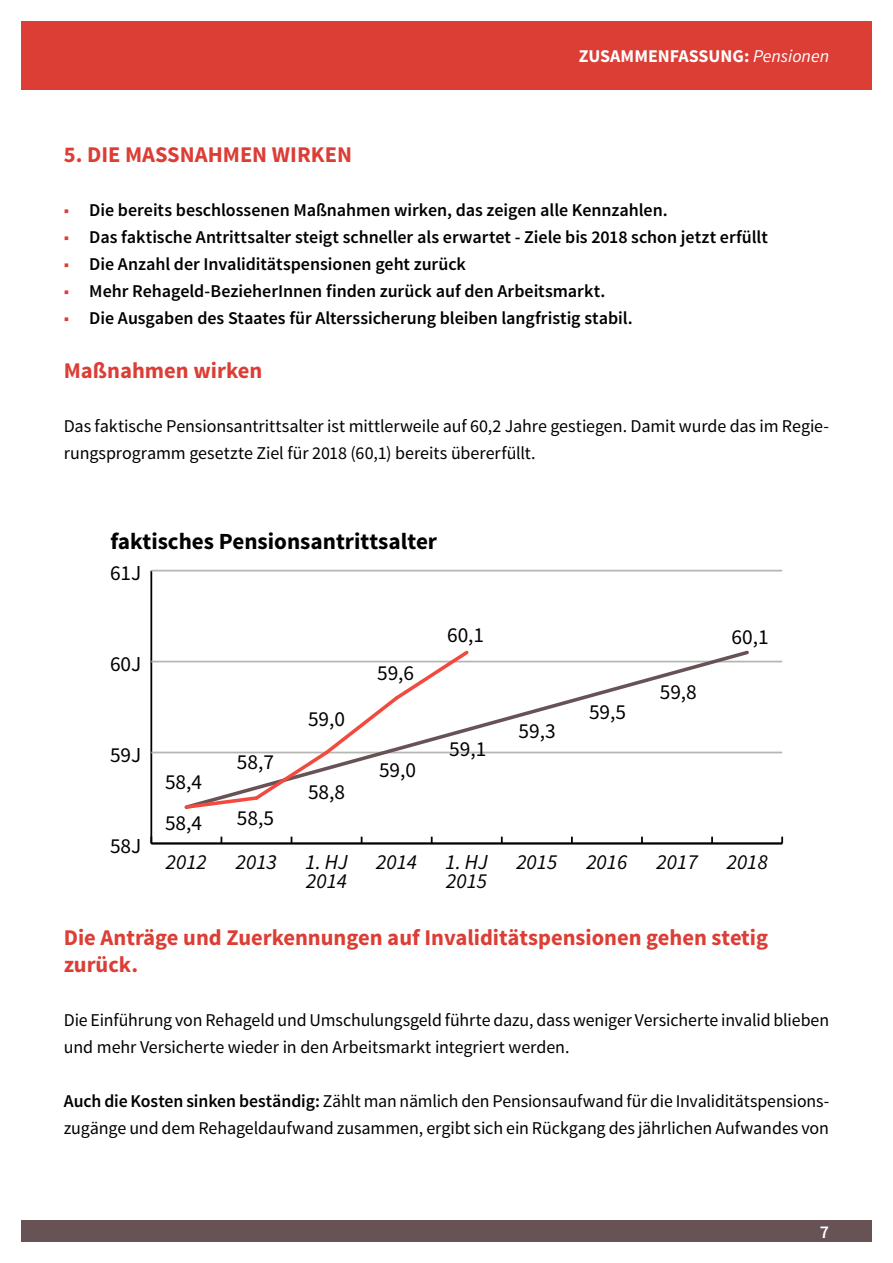
<style>
.page{position:relative;width:893px;height:1263px;background:#fff}
.page>*{position:absolute;margin:0;border:0;box-sizing:border-box;transform-origin:0 0}
.t1{font:700 23.1px "Source Sans Pro";color:#000}
.Ü_2{font:700 22.5px/27px "Source Sans Pro";color:#dc3d35}
.Ü_1{font:700 22.5px "Source Sans Pro";color:#dc3d35}
.t2{font:21.3px "Source Sans Pro";color:#000}
.t3{font:italic 21.3px/19.5px "Source Sans Pro";color:#000}
.Fliesstext{font:18px/27px "Source Sans Pro";letter-spacing:-.005em;color:#000}
.t4{font:600 18px "Source Sans Pro";letter-spacing:-.005em;color:#000}
.t5{font:700 18px "Source Sans Pro";color:#fff}
.t6{font:600 18px "Source Sans Pro";color:#fff}
.s1{font-weight:400;font-style:italic}
.s2{font-weight:400;color:#dc3d35}
.s3{font-weight:600}
</style>
<div class="page">
<div style="left:21px;top:21px;width:851px;height:68px;background:#dc3d35"></div>
<div style="left:21px;top:1220px;width:851px;height:22px;background:#675255"></div>
<hr style="left:150px;top:571px;width:2px;height:272px;background:#000">
<hr style="left:151px;top:842px;width:631px;height:2px;background:#000">
<hr style="left:151px;top:752px;width:631px;height:1px;background:#b8b6b5">
<hr style="left:151px;top:661px;width:631px;height:1px;background:#b8b6b5">
<hr style="left:151px;top:570px;width:631px;height:1px;background:#b8b6b5">
<svg style="left:472px;top:650px;width:279px;height:104px"></svg>
<svg style="left:182px;top:650px;width:290px;height:159px"></svg>
<h1 class="Ü_1" style="left:64px;top:140px;width:290px">5. DIE MASSNAHMEN WIRKEN</h1>
<p class="t5" style="left:579px;top:44px;width:252px">ZUSAMMENFASSUNG: <span class="s1">Pensionen</span></p>
<p class="t4" style="left:64px;top:199px;width:605px"><span class="s2">■</span> Die bereits beschlossenen Maßnahmen wirken, das zeigen alle Kennzahlen.</p>
<p class="t4" style="left:64px;top:226px;width:706px"><span class="s2">■</span> Das faktische Antrittsalter steigt schneller als erwartet - Ziele bis 2018 schon jetzt erfüllt</p>
<p class="t4" style="left:64px;top:253px;width:404px"><span class="s2">■</span> Die Anzahl der Invaliditätspensionen geht zurück</p>
<p class="t4" style="left:64px;top:280px;width:543px"><span class="s2">■</span> Mehr Rehageld-BezieherInnen finden zurück auf den Arbeitsmarkt.</p>
<p class="t4" style="left:64px;top:307px;width:570px"><span class="s2">■</span> Die Ausgaben des Staates für Alterssicherung bleiben langfristig stabil.</p>
<h1 class="Ü_2" style="left:64px;top:358px;width:200px">Maßnahmen wirken</h1>
<p class="Fliesstext" style="left:64px;top:413px;width:767px">Das faktische Pensionsantrittsalter ist mittlerweile auf 60,2 Jahre gestiegen. Damit wurde das im Regie&shy;rungsprogramm gesetzte Ziel für 2018 (60,1) bereits übererfüllt.</p>
<p class="t1" style="left:111px;top:526px;width:328px">faktisches Pensionsantrittsalter</p>
<p class="t2" style="left:110px;top:560px;width:33px">61J</p>
<p class="t2" style="left:110px;top:651px;width:33px">60J</p>
<p class="t2" style="left:110px;top:742px;width:33px">59J</p>
<p class="t2" style="left:110px;top:833px;width:33px">58J</p>
<p class="t2" style="left:165px;top:769px;width:39px">58,4</p>
<p class="t2" style="left:165px;top:809px;width:39px">58,4</p>
<p class="t2" style="left:237px;top:748px;width:39px">58,7</p>
<p class="t2" style="left:237px;top:804px;width:39px">58,5</p>
<p class="t2" style="left:308px;top:706px;width:39px">59,0</p>
<p class="t2" style="left:308px;top:778px;width:39px">58,8</p>
<p class="t2" style="left:377px;top:659px;width:39px">59,6</p>
<p class="t2" style="left:379px;top:757px;width:39px">59,0</p>
<p class="t2" style="left:447px;top:621px;width:39px">60,1</p>
<p class="t2" style="left:449px;top:735px;width:39px">59,1</p>
<p class="t2" style="left:518px;top:718px;width:39px">59,3</p>
<p class="t2" style="left:589px;top:698px;width:39px">59,5</p>
<p class="t2" style="left:660px;top:679px;width:39px">59,8</p>
<p class="t2" style="left:731px;top:623px;width:39px">60,1</p>
<p class="t3" style="left:166px;top:852px;width:42px">2012</p>
<p class="t3" style="left:236px;top:852px;width:42px">2013</p>
<p class="t3" style="left:305px;top:852px;width:44px">1. HJ<br>2014</p>
<p class="t3" style="left:376px;top:852px;width:42px">2014</p>
<p class="t3" style="left:445px;top:852px;width:44px">1. HJ<br>2015</p>
<p class="t3" style="left:516px;top:852px;width:42px">2015</p>
<p class="t3" style="left:586px;top:852px;width:42px">2016</p>
<p class="t3" style="left:657px;top:852px;width:42px">2017</p>
<p class="t3" style="left:727px;top:852px;width:42px">2018</p>
<h1 class="Ü_2" style="left:64px;top:925px;width:706px">Die Anträge und Zuerkennungen auf Invaliditätspensionen gehen stetig zurück.</h1>
<p class="Fliesstext" style="left:64px;top:1007px;width:767px">Die Einführung von Rehageld und Umschulungsgeld führte dazu, dass weniger Versicherte invalid blieben und mehr Versicherte wieder in den Arbeitsmarkt integriert werden.</p>
<p class="Fliesstext" style="left:64px;top:1088px;width:767px"><span class="s3">Auch die Kosten sinken beständig:</span> Zählt man nämlich den Pensionsaufwand für die Invaliditätspensions&shy;zugänge und dem Rehageldaufwand zusammen, ergibt sich ein Rückgang des jährlichen Aufwandes von</p>
<p class="t6" style="left:820px;top:1220px;width:11px">7</p>
</div>
